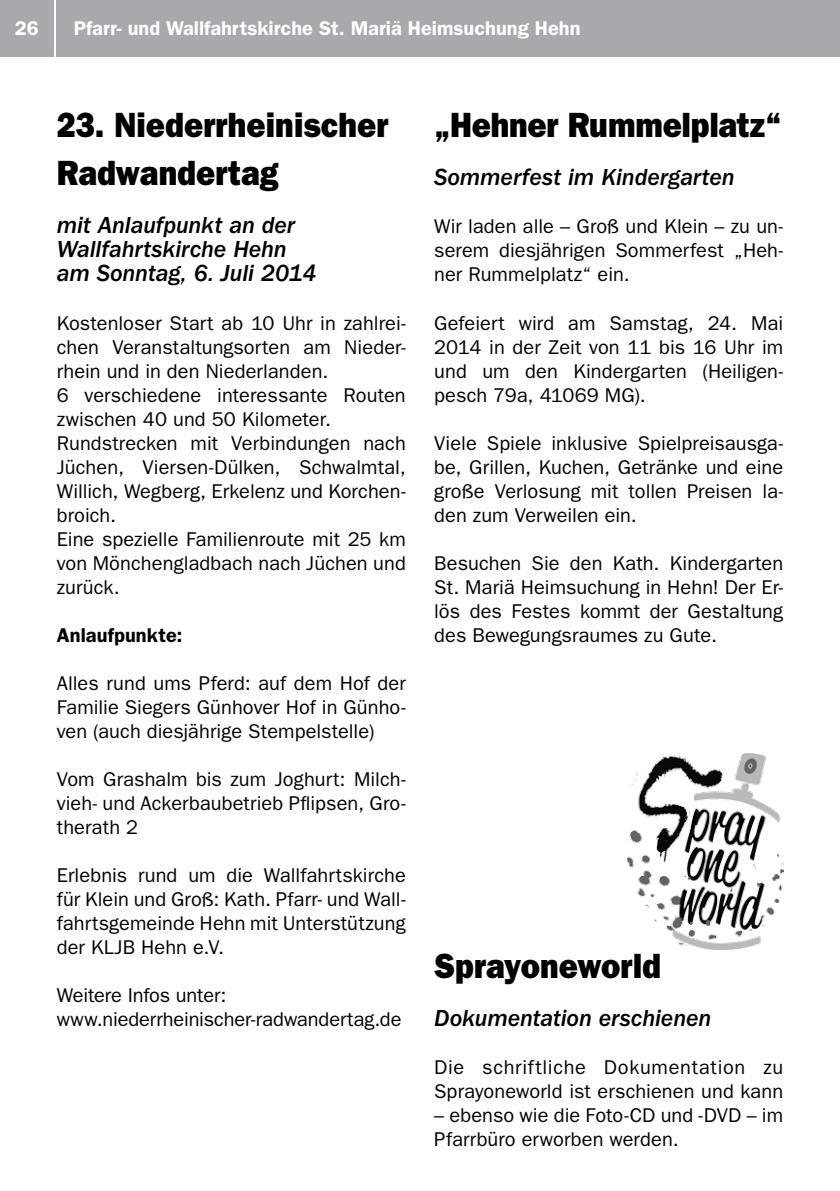
<style>
.page{position:relative;width:840px;height:1191px;background:#fff}
.page>*{position:absolute;margin:0;border:0;box-sizing:border-box;transform-origin:0 0}
.t1{font:800 35.2px/48px "Franklin Gothic LT";color:#000;scale:.91 1}
.t2{font:italic 500 24px/24px "Franklin Gothic LT";letter-spacing:-.005em;color:#000}
.t3{font:20px/24px "Franklin Gothic LT";letter-spacing:.005em;color:#000;text-align:justify}
.t4{font:600 20px "Franklin Gothic LT";color:#fff}
.t5{font:600 20px "Franklin Gothic LT";letter-spacing:.005em;color:#000}
</style>
<div class="page">
<div style="left:0;top:0;width:54px;height:57px;background:#a7a9ac"></div>
<div style="left:57px;top:0;width:782px;height:57px;background:#a7a9ac"></div>
<img style="left:627px;top:753px;width:155px;height:196px">
<p class="t4" style="left:74px;top:17px;width:508px">Pfarr- und Wallfahrtskirche St. Mariä Heimsuchung Hehn</p>
<p class="t4" style="left:15px;top:17px;width:26px">26</p>
<p class="t4" style="left:74px;top:17px;width:207px">St. Rochus Broich-Peel</p>
<h1 class="t1" style="left:57px;top:101px;width:366px">23. Niederrheinischer<br>Radwandertag</h1>
<p class="t2" style="left:57px;top:214px;width:261px">mit Anlaufpunkt an der<br>Wallfahrtskirche Hehn am Sonntag, 6. Juli 2014</p>
<p class="t3" style="left:57px;top:311px;width:350px;text-align:left">Kostenloser Start ab 10 Uhr in zahlrei&shy;chen Veranstaltungsorten am Nieder&shy;rhein und in den Niederlanden.<br>6 verschiedene interessante Routen zwischen 40 und 50 Kilometer.<br>Rundstrecken mit Verbindungen nach<br>Jüchen, Viersen-Dülken, Schwalmtal,<br>Willich, Wegberg, Erkelenz und Korchen&shy;broich.<br>Eine spezielle Familienroute mit 25 km von Mönchengladbach nach Jüchen und zurück.</p>
<p class="t5" style="left:57px;top:623px;width:127px">Anlaufpunkte:</p>
<p class="t3" style="left:57px;top:671px;width:350px">Alles rund ums Pferd: auf dem Hof der Familie Siegers Günhover Hof in Günho&shy;ven (auch diesjährige Stempelstelle)</p>
<p class="t3" style="left:57px;top:767px;width:350px">Vom Grashalm bis zum Joghurt: Milch&shy;vieh- und Ackerbaubetrieb Pflipsen, Gro&shy;therath 2</p>
<p class="t3" style="left:57px;top:863px;width:350px">Erlebnis rund um die Wallfahrtskirche für Klein und Groß: Kath. Pfarr- und Wall&shy;fahrtsgemeinde Hehn mit Unterstützung der KLJB Hehn e.V.</p>
<p class="t3" style="left:57px;top:983px;width:346px">Weitere Infos unter: www.niederrheinischer-radwandertag.de</p>
<h1 class="t1" style="left:434px;top:101px;width:383px">„Hehner Rummelplatz“</h1>
<p class="t2" style="left:434px;top:166px;width:302px">Sommerfest im Kindergarten</p>
<p class="t3" style="left:434px;top:215px;width:350px">Wir laden alle – Groß und Klein – zu un&shy;serem diesjährigen Sommerfest „Heh&shy;ner Rummelplatz“ ein.</p>
<p class="t3" style="left:434px;top:311px;width:350px">Gefeiert wird am Samstag, 24. Mai 2014 in der Zeit von 11 bis 16 Uhr im und um den Kindergarten (Heiligen&shy;pesch 79a, 41069 MG).</p>
<p class="t3" style="left:434px;top:431px;width:350px">Viele Spiele inklusive Spielpreisausga&shy;be, Grillen, Kuchen, Getränke und eine große Verlosung mit tollen Preisen la&shy;den zum Verweilen ein.</p>
<p class="t3" style="left:434px;top:551px;width:350px">Besuchen Sie den Kath. Kindergarten St. Mariä Heimsuchung in Hehn! Der Er&shy;lös des Festes kommt der Gestaltung des Bewegungsraumes zu Gute.</p>
<h1 class="t1" style="left:434px;top:941px;width:251px">Sprayoneworld</h1>
<p class="t2" style="left:434px;top:1006px;width:278px">Dokumentation erschienen</p>
<p class="t3" style="left:434px;top:1055px;width:350px">Die schriftliche Dokumentation zu<br>Sprayoneworld ist erschienen und kann</p>
<p class="t3" style="left:434px;top:1103px;width:350px">– ebenso wie die Foto-CD und -DVD – im<br>Pfarrbüro erworben werden.</p>
</div>
